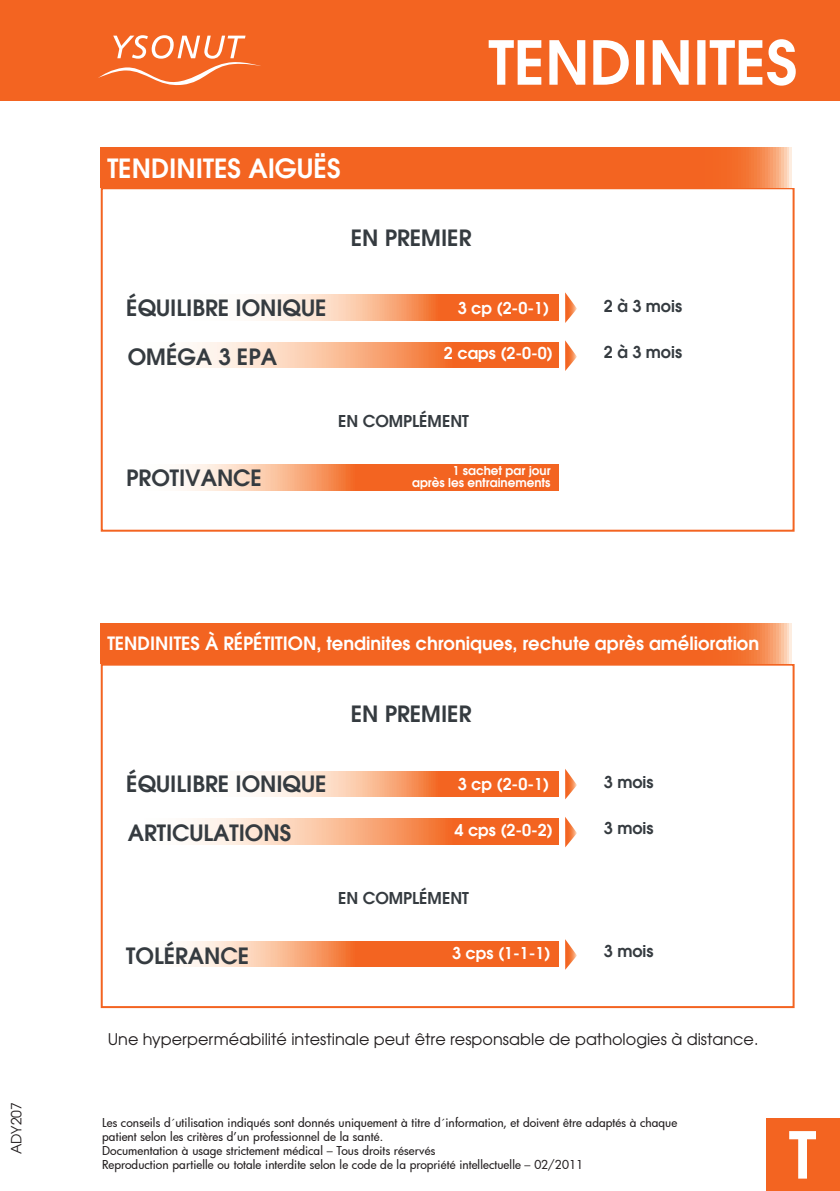
<style>
.page{position:relative;width:840px;height:1191px;background:#fff}
.page>*{position:absolute;margin:0;border:0;box-sizing:border-box;transform-origin:0 0}
.t1{font:600 64px "Avant Garde";color:#fff}
.t2{font:600 60px "Avant Garde";color:#fff}
.t3{font:600 26px "Avant Garde";color:#fff}
.t4{font:600 22px "Avant Garde";color:#353b40}
.t5{font:600 18px "Avant Garde";color:#fff}
.t6{font:16px "Avant Garde";color:#231f20}
.t7{font:600 16px "Avant Garde";color:#fff}
.t8{font:600 16px "Avant Garde";color:#353b40}
.t9{font:14px "Avant Garde";color:#231f20}
.t10{font:500 12px "Futura";letter-spacing:.005em;color:#231f20}
.t11{font:600 12px "Avant Garde";color:#fff}
</style>
<div class="page">
<div style="left:101px;top:187px;width:693px;height:344px;border:2px solid #f36421"></div>
<svg style="left:181px;top:465px;width:376px;height:25px;background:#f68f5b"></svg>
<svg style="left:256px;top:295px;width:301px;height:25px;background:#f7a072"></svg>
<svg style="left:101px;top:147px;width:691px;height:40px;background:#f36826"></svg>
<svg style="left:192px;top:342px;width:365px;height:26px;background:#f8a478"></svg>
<div style="left:0;top:0;width:839px;height:101px;background:#f36421"></div>
<div style="left:765px;top:1118px;width:74px;height:73px;background:#f36421"></div>
<svg style="left:565px;top:292px;width:11px;height:31px"></svg>
<svg style="left:565px;top:340px;width:11px;height:31px"></svg>
<div style="left:101px;top:663px;width:693px;height:345px;border:2px solid #f36421"></div>
<svg style="left:181px;top:941px;width:376px;height:26px;background:#f68f5b"></svg>
<svg style="left:256px;top:771px;width:301px;height:25px;background:#f7a072"></svg>
<svg style="left:101px;top:624px;width:691px;height:39px;background:#f36826"></svg>
<svg style="left:192px;top:818px;width:365px;height:26px;background:#f8a478"></svg>
<svg style="left:565px;top:769px;width:11px;height:30px"></svg>
<svg style="left:565px;top:817px;width:11px;height:30px"></svg>
<svg style="left:565px;top:939px;width:11px;height:30px"></svg>
<svg style="left:98px;top:35px;width:163px;height:51px"></svg>
<p class="t9" style="left:8px;top:1154px;width:53px;rotate:-90deg">ADY207</p>
<p class="t2" style="left:488px;top:24px;width:172px">Tendinites</p>
<p class="t3" style="left:107px;top:152px;width:75px">Tendinites</p>
<p class="t3" style="left:248px;top:152px;width:91px">aiguës</p>
<p class="t4" style="left:350px;top:223px;width:47px">En premier</p>
<p class="t4" style="left:126px;top:293px;width:202px">ÉQUILIBRE IONIQUE</p>
<p class="t7" style="left:457px;top:297px;width:93px">3 cp (2-0-1)</p>
<p class="t4" style="left:128px;top:342px;width:151px">OMÉGA 3 EPA</p>
<p class="t7" style="left:443px;top:343px;width:110px">2 caps (2-0-0)</p>
<p class="t8" style="left:338px;top:411px;width:132px">EN COMPLÉMENT</p>
<p class="t4" style="left:126px;top:463px;width:137px">PROTIVANCE</p>
<p class="t11" style="left:452px;top:463px;width:99px">1 sachet par jour</p>
<p class="t11" style="left:412px;top:475px;width:140px">après les entrainements</p>
<p class="t8" style="left:603px;top:295px;width:80px">2 à 3 mois</p>
<p class="t8" style="left:603px;top:342px;width:80px">2 à 3 mois</p>
<p class="t5" style="left:107px;top:631px;width:653px">TENDINITES À RÉPÉTITION, tendinites chroniques, rechute après amélioration</p>
<p class="t4" style="left:350px;top:700px;width:47px">En premier</p>
<p class="t4" style="left:126px;top:769px;width:202px">ÉQUILIBRE IONIQUE</p>
<p class="t7" style="left:457px;top:774px;width:93px">3 cp (2-0-1)</p>
<p class="t8" style="left:603px;top:771px;width:51px">3 mois</p>
<p class="t4" style="left:128px;top:818px;width:165px">ARTICULATIONS</p>
<p class="t8" style="left:603px;top:818px;width:51px">3 mois</p>
<p class="t7" style="left:454px;top:819px;width:100px">4 cps (2-0-2)</p>
<p class="t8" style="left:338px;top:887px;width:132px">EN COMPLÉMENT</p>
<p class="t4" style="left:126px;top:941px;width:124px">TOLÉRANCE</p>
<p class="t7" style="left:452px;top:942px;width:100px">3 cps (1-1-1)</p>
<p class="t8" style="left:603px;top:940px;width:51px">3 mois</p>
<p class="t6" style="left:108px;top:1029px;width:651px">Une hyperperméabilité intestinale peut être responsable de pathologies à distance.</p>
<p class="t10" style="left:102px;top:1114px;width:576px">Les conseils d´utilisation indiqués sont donnés uniquement à titre d´information, et doivent être adaptés à chaque</p>
<p class="t10" style="left:102px;top:1128px;width:282px">patient selon les critères d’un professionnel de la santé.</p>
<p class="t10" style="left:102px;top:1142px;width:334px">Documentation à usage strictement médical – Tous droits réservés</p>
<p class="t10" style="left:102px;top:1156px;width:482px">Reproduction partielle ou totale interdite selon le code de la propriété intellectuelle – 02/2011</p>
<p class="t1" style="left:788px;top:1113px;width:28px">T</p>
</div>
